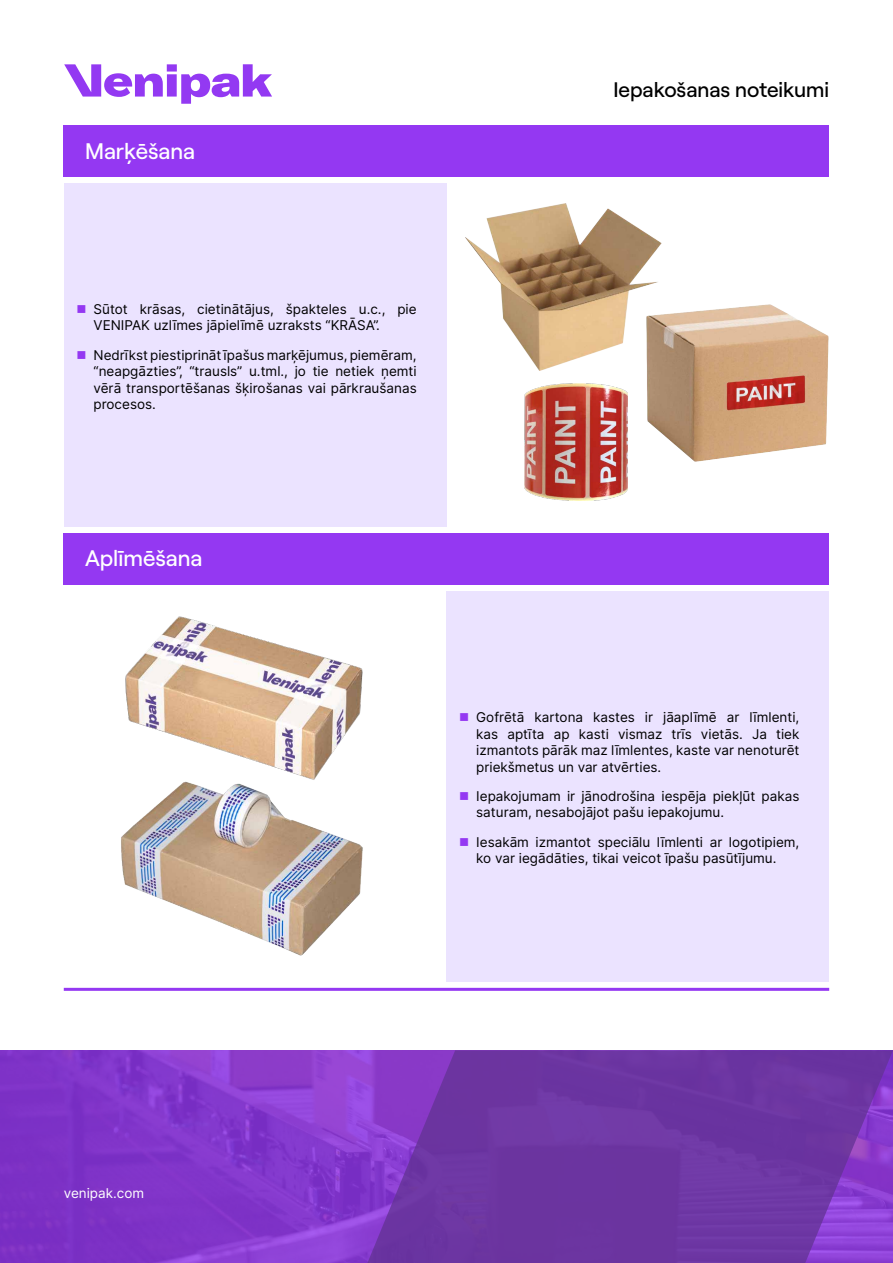
<style>
.page{position:relative;width:893px;height:1263px;background:#fff}
.page>*{position:absolute;margin:0;border:0;box-sizing:border-box;transform-origin:0 0}
.t1{font:500 22.5px "Roobert PRO";color:#fff}
.t2{font:500 21px "Roobert PRO";color:#000}
.t3{font:13.5px/16.5px "Inter";color:#000}
.t4{font:13.5px "Inter";color:#fff}
</style>
<div class="page">
<svg style="left:64px;top:64px;width:208px;height:40px"></svg>
<div style="left:64px;top:183px;width:382px;height:343px;background:#ebe3ff"></div>
<div style="left:446px;top:591px;width:383px;height:390px;background:#ebe3ff"></div>
<div style="left:64px;top:126px;width:765px;height:51px;background:#9438f2"></div>
<div style="left:64px;top:533px;width:765px;height:51px;background:#9438f2"></div>
<img style="left:64px;top:584px;width:354px;height:168px">
<img style="left:121px;top:752px;width:242px;height:204px">
<hr style="left:64px;top:988px;width:765px;height:3px;background:#9438f2">
<img style="left:465px;top:203px;width:196px;height:167px">
<img style="left:645px;top:303px;width:184px;height:159px">
<img style="left:524px;top:383px;width:104px;height:117px">
<svg style="left:0;top:1050px;width:367px;height:213px;background:#8337cb"></svg>
<svg style="left:367px;top:1050px;width:526px;height:213px;background:#7136a9"></svg>
<h1 class="t1" style="left:85px;top:134px;width:111px">Marķēšana</h1>
<p class="t3" style="left:94px;top:300px;width:325px">Sūtot krāsas, cietinātājus, špakteles u.c., pie<br>VENIPAK uzlīmes jāpielīmē uzraksts “KRĀSA”.</p>
<p class="t3" style="left:94px;top:346px;width:325px;text-align:justify">Nedrīkst piestiprināt īpašus marķējumus, piemēram, “neapgāzties”, “trausls” u.tml., jo tie netiek ņemti vērā transportēšanas šķirošanas vai pārkraušanas procesos.</p>
<h1 class="t1" style="left:85px;top:541px;width:119px">Aplīmēšana</h1>
<h2 class="t2" style="left:613px;top:73px;width:217px">Iepakošanas noteikumi</h2>
<p class="t3" style="left:476px;top:709px;width:325px;text-align:justify">Gofrētā kartona kastes ir jāaplīmē ar līmlenti, kas aptīta ap kasti vismaz trīs vietās. Ja tiek izmantots pārāk maz līmlentes, kaste var nenoturēt priekšmetus un var atvērties.</p>
<p class="t3" style="left:476px;top:787px;width:325px">Iepakojumam ir jānodrošina iespēja piekļūt pakas saturam, nesabojājot pašu iepakojumu.</p>
<p class="t3" style="left:476px;top:833px;width:325px">Iesakām izmantot speciālu līmlenti ar logotipiem, ko var iegādāties, tikai veicot īpašu pasūtījumu.</p>
<p class="t4" style="left:64px;top:1184px;width:82px">venipak.com</p>
</div>
